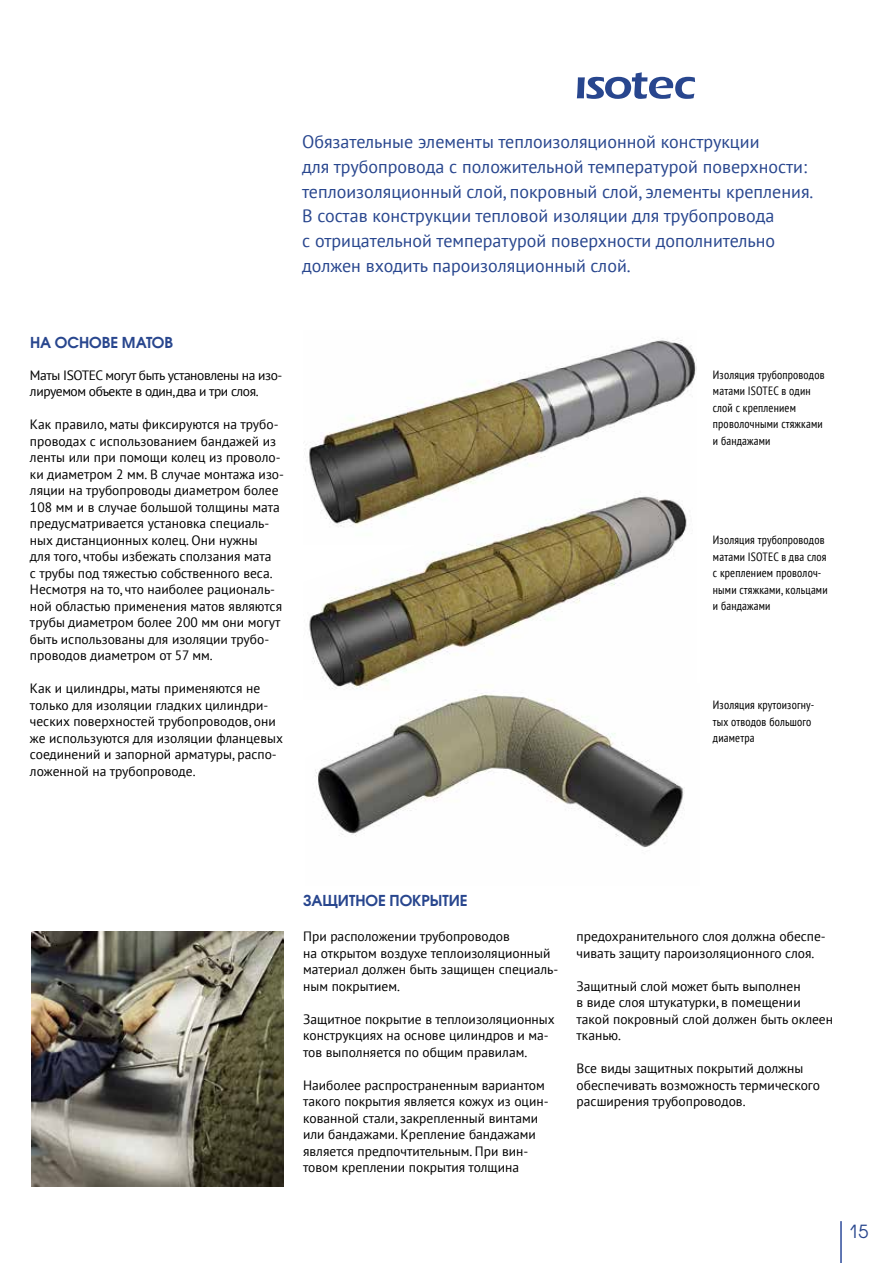
<style>
.page{position:relative;width:893px;height:1263px;background:#fff}
.page>*{position:absolute;margin:0;border:0;box-sizing:border-box;transform-origin:0 0}
.t1{font:18px/24.8px "PT Sans";color:#28468e}
.t2{font:18px "Avant Garde Gothic C";color:#28468e}
.t3{font:700 15px "Avant Garde Gothic C";color:#28468e}
.t4{font:13.5px/16.5px "PT Sans";color:#000}
.t5{font:13.5px/16.5px "PT Sans";letter-spacing:-.03em;color:#000}
.t6{font:condensed 12px/16.5px "PT Sans";letter-spacing:.015em;color:#000}
</style>
<div class="page">
<img style="left:306px;top:338px;width:390px;height:146px">
<img style="left:309px;top:484px;width:378px;height:200px">
<img style="left:315px;top:684px;width:370px;height:164px">
<img style="left:31px;top:931px;width:252px;height:256px">
<svg style="left:577px;top:72px;width:118px;height:27px"></svg>
<hr style="left:840px;top:1221px;width:2px;height:42px;background:#2d4b9b">
<p class="t1" style="left:302px;top:129px;width:513px">Обязательные элементы теплоизоляционной конструкции<br>для трубопровода с положительной температурой поверхности: теплоизоляционный слой, покровный слой, элементы крепления.<br>В состав конструкции тепловой изоляции для трубопровода<br>с отрицательной температурой поверхности дополнительно должен входить пароизоляционный слой.</p>
<p class="t3" style="left:30px;top:333px;width:145px">НА ОСНОВЕ МАТОВ</p>
<p class="t5" style="left:30px;top:366px;width:254px">Маты ISOTEC могут быть установлены на изо&shy;лируемом объекте в один, два и три слоя.</p>
<p class="t4" style="left:30px;top:416px;width:256px">Как правило, маты фиксируются на трубо&shy;проводах с использованием бандажей из ленты или при помощи колец из проволо&shy;ки диаметром 2 мм. В случае монтажа изо&shy;ляции на трубопроводы диаметром более 108 мм и в случае большой толщины мата предусматривается установка специаль&shy;ных дистанционных колец. Они нужны<br>для того, чтобы избежать сползания мата<br>с трубы под тяжестью собственного веса.<br>Несмотря на то, что наиболее рациональ&shy;ной областью применения матов являются трубы диаметром более 200 мм они могут быть использованы для изоляции трубо&shy;проводов диаметром от 57 мм.</p>
<p class="t4" style="left:30px;top:680px;width:255px">Как и цилиндры, маты применяются не только для изоляции гладких цилиндри&shy;ческих поверхностей трубопроводов, они же используются для изоляции фланцевых соединений и запорной арматуры, распо&shy;ложенной на трубопроводе.</p>
<p class="t6" style="left:713px;top:366px;width:113px">Изоляция трубопроводов матами ISOTEC в один слой с креплением проволочными стяжками и бандажами</p>
<p class="t6" style="left:713px;top:531px;width:116px">Изоляция трубопроводов матами ISOTEC в два слоя с креплением проволоч&shy;ными стяжками, кольцами и бандажами</p>
<p class="t6" style="left:713px;top:696px;width:103px">Изоляция крутоизогну&shy;тых отводов большого диаметра</p>
<p class="t3" style="left:303px;top:891px;width:166px">ЗАЩИТНОЕ ПОКРЫТИЕ</p>
<p class="t4" style="left:303px;top:928px;width:257px">При расположении трубопроводов<br>на открытом воздухе теплоизоляционный материал должен быть защищен специаль&shy;ным покрытием.</p>
<p class="t4" style="left:303px;top:1010px;width:253px">Защитное покрытие в теплоизоляционных конструкциях на основе цилиндров и ма&shy;тов выполняется по общим правилам.</p>
<p class="t4" style="left:303px;top:1076px;width:247px">Наиболее распространенным вариантом такого покрытия является кожух из оцин&shy;кованной стали, закрепленный винтами или бандажами. Крепление бандажами является предпочтительным. При вин&shy;товом креплении покрытия толщина</p>
<p class="t4" style="left:577px;top:928px;width:251px">предохранительного слоя должна обеспе&shy;чивать защиту пароизоляционного слоя.</p>
<p class="t4" style="left:577px;top:977px;width:258px">Защитный слой может быть выполнен<br>в виде слоя штукатурки, в помещении такой покровный слой должен быть оклеен тканью.</p>
<p class="t4" style="left:577px;top:1060px;width:245px">Все виды защитных покрытий должны обеспечивать возможность термического расширения трубопроводов.</p>
<h1 class="t2" style="left:849px;top:1221px;width:21px">15</h1>
</div>
